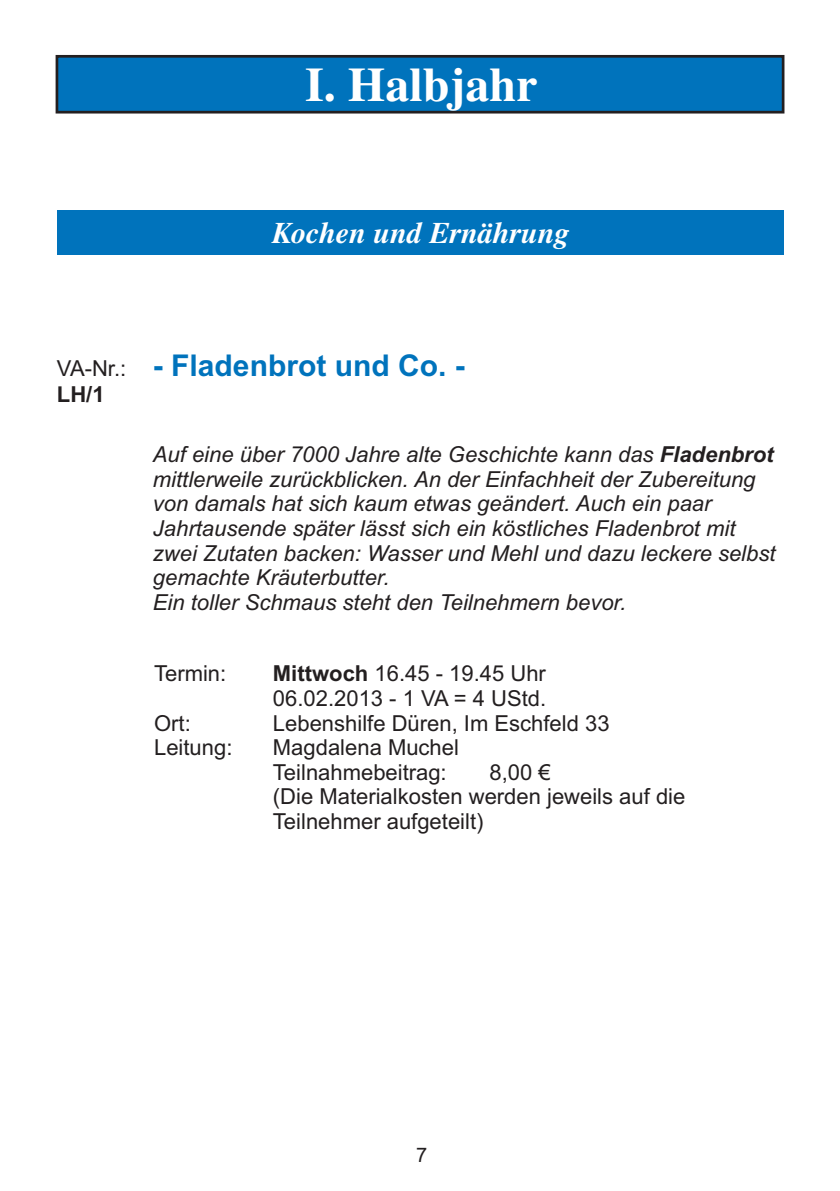
<style>
.page{position:relative;width:840px;height:1191px;background:#fff}
.page>*{position:absolute;margin:0;border:0;box-sizing:border-box;transform-origin:0 0}
.t1{font:700 48px "Times";color:#fff}
.t2{font:700 30px "Arial";color:#0073bc}
.t3{font:italic 700 30px "Times";color:#fff}
.t4{font:italic 22px/24.6px "Arial";color:#231f20}
.t5{font:22px/24.6px "Arial";color:#231f20}
.t6{font:700 22px "Arial";color:#231f20}
.t7{font:20px "Arial";color:#231f20}
.s1{font-weight:700}
</style>
<div class="page">
<div style="left:56px;top:55px;width:728px;height:58px;background:#0073bc;border:3px solid #231f20"></div>
<div style="left:57px;top:210px;width:725px;height:45px;background:#0073bc"></div>
<h1 class="t1" style="left:305px;top:64px;width:234px">I. Halbjahr</h1>
<h2 class="t3" style="left:272px;top:220px;width:299px">Kochen und Ernährung</h2>
<p class="t5" style="left:57px;top:358px;width:71px">VA-Nr.:</p>
<p class="t6" style="left:57px;top:386px;width:49px">LH/1</p>
<h2 class="t2" style="left:153px;top:354px;width:313px">- Fladenbrot und Co. -</h2>
<p class="t4" style="left:153px;top:444px;width:624px">Auf eine über 7000 Jahre alte Geschichte kann das <span class="s1">Fladenbrot </span>mittlerweile zurückblicken. An der Einfachheit der Zubereitung von damals hat sich kaum etwas geändert. Auch ein paar Jahrtausende später lässt sich ein köstliches Fladenbrot mit zwei Zutaten backen: Wasser und Mehl und dazu leckere selbst gemachte Kräuterbutter.<br>Ein toller Schmaus steht den Teilnehmern bevor.</p>
<p class="t5" style="left:154px;top:663px;width:74px">Termin:</p>
<p class="t5" style="left:273px;top:663px;width:274px"><span class="s1">Mittwoch</span> 16.45 - 19.45 Uhr<br>06.02.2013 - 1 VA = 4 UStd.</p>
<p class="t5" style="left:154px;top:712px;width:38px">Ort:</p>
<p class="t5" style="left:273px;top:712px;width:338px">Lebenshilfe Düren, Im Eschfeld 33</p>
<p class="t5" style="left:154px;top:737px;width:80px">Leitung:</p>
<p class="t5" style="left:273px;top:737px;width:187px">Magdalena Muchel<br>Teilnahmebeitrag:</p>
<p class="t5" style="left:273px;top:761px;width:414px;text-indent:216px">8,00 €<br>(Die Materialkosten werden jeweils auf die<br>Teilnehmer aufgeteilt)</p>
<p class="t7" style="left:416px;top:1147px;width:13px">7</p>
</div>
